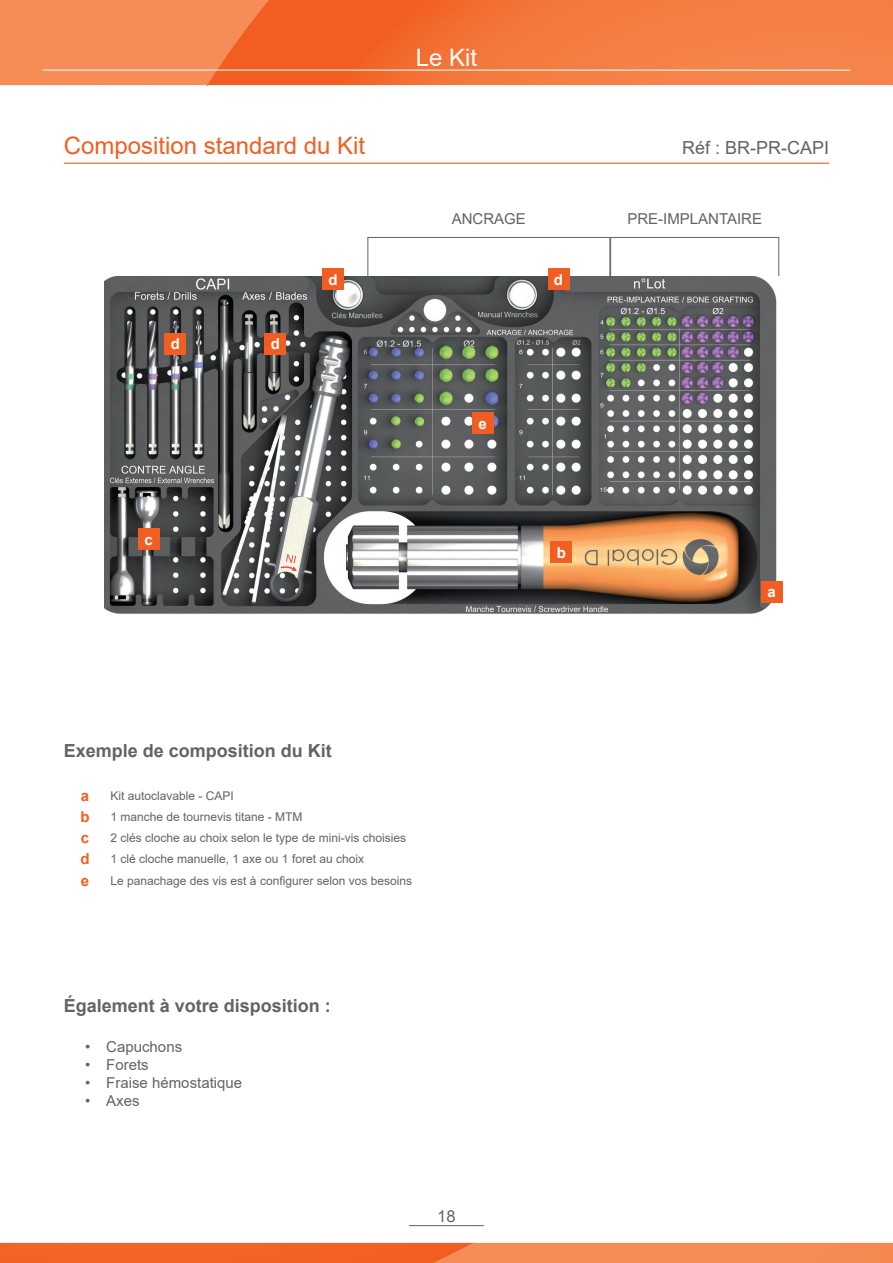
<style>
.page{position:relative;width:893px;height:1263px;background:#fff}
.page>*{position:absolute;margin:0;border:0;box-sizing:border-box;transform-origin:0 0}
.t1{font:24px "Arial";color:#f25e21}
.t2{font:24px "Arial";color:#fff}
.t3{font:700 18px "Arial";color:#636366}
.t4{font:18px "Arial";color:#636366}
.t5{font:16.5px "Arial";color:#636366}
.t6{font:15px "Arial";color:#636366}
.t7{font:700 15px "Arial";color:#fff}
.t8{font:700 15px "Arial";color:#f25e21}
.t9{font:12px "Arial";color:#636366}
</style>
<div class="page">
<div style="left:0;top:0;width:208px;height:85px;background:#f68c57"></div>
<div style="left:0;top:1243px;width:433px;height:20px;background:#f26426"></div>
<div style="left:433px;top:1243px;width:460px;height:20px;background:#f68c57"></div>
<img style="left:182px;top:85px;width:203px;height:191px">
<img style="left:385px;top:85px;width:255px;height:191px">
<img style="left:136px;top:127px;width:47px;height:103px">
<img style="left:208px;top:0;width:685px;height:85px">
<hr style="left:43px;top:70px;width:807px;height:1px;background:#fff">
<hr style="left:409px;top:1225px;width:75px;height:1px;background:#636366">
<div style="left:367px;top:237px;width:243px;height:104px;border:1px solid #636366"></div>
<div style="left:610px;top:237px;width:169px;height:104px;border:1px solid #636366"></div>
<img style="left:104px;top:276px;width:678px;height:338px">
<div style="left:761px;top:581px;width:21px;height:21px;background:#f25e21"></div>
<div style="left:551px;top:541px;width:21px;height:22px;background:#f25e21"></div>
<div style="left:472px;top:412px;width:21px;height:22px;background:#f25e21"></div>
<div style="left:138px;top:529px;width:21px;height:21px;background:#f25e21"></div>
<div style="left:323px;top:268px;width:21px;height:22px;background:#f25e21"></div>
<div style="left:548px;top:268px;width:21px;height:22px;background:#f25e21"></div>
<div style="left:265px;top:333px;width:21px;height:21px;background:#f25e21"></div>
<div style="left:165px;top:333px;width:21px;height:21px;background:#f25e21"></div>
<hr style="left:64px;top:163px;width:765px;height:1px;background:#f25e21">
<h1 class="t2" style="left:416px;top:41px;width:63px">Le Kit</h1>
<h1 class="t1" style="left:64px;top:129px;width:303px">Composition standard du Kit</h1>
<h2 class="t4" style="left:682px;top:135px;width:149px">Réf : BR-PR-CAPI</h2>
<p class="t6" style="left:452px;top:208px;width:76px">ANCRAGE</p>
<p class="t6" style="left:627px;top:208px;width:136px">PRE-IMPLANTAIRE</p>
<p class="t7" style="left:171px;top:333px;width:11px">d</p>
<p class="t7" style="left:271px;top:333px;width:11px">d</p>
<p class="t7" style="left:145px;top:529px;width:10px">c</p>
<p class="t7" style="left:329px;top:269px;width:11px">d</p>
<p class="t7" style="left:554px;top:269px;width:11px">d</p>
<p class="t7" style="left:478px;top:413px;width:10px">e</p>
<p class="t7" style="left:557px;top:542px;width:11px">b</p>
<h2 class="t3" style="left:64px;top:738px;width:270px">Exemple de composition du Kit</h2>
<p class="t8" style="left:81px;top:785px;width:10px">a</p>
<p class="t9" style="left:111px;top:787px;width:125px">Kit autoclavable - CAPI</p>
<p class="t8" style="left:80px;top:806px;width:11px">b</p>
<p class="t9" style="left:111px;top:808px;width:194px">1 manche de tournevis titane - MTM</p>
<p class="t8" style="left:81px;top:827px;width:10px">c</p>
<p class="t9" style="left:111px;top:829px;width:297px">2 clés cloche au choix selon le type de mini-vis choisies</p>
<p class="t8" style="left:80px;top:848px;width:11px">d</p>
<p class="t9" style="left:111px;top:851px;width:255px">1 clé cloche manuelle, 1 axe ou 1 foret au choix</p>
<p class="t8" style="left:81px;top:870px;width:10px">e</p>
<p class="t9" style="left:111px;top:872px;width:303px">Le panachage des vis est à configurer selon vos besoins</p>
<h2 class="t3" style="left:64px;top:993px;width:269px">Également à votre disposition :</h2>
<p class="t6" style="left:85px;top:1036px;width:99px">• Capuchons</p>
<p class="t6" style="left:85px;top:1054px;width:65px">• Forets</p>
<p class="t6" style="left:85px;top:1072px;width:159px">• Fraise hémostatique</p>
<p class="t6" style="left:85px;top:1090px;width:56px">• Axes</p>
<h3 class="t5" style="left:437px;top:1205px;width:20px">18</h3>
<p class="t7" style="left:768px;top:581px;width:10px">a</p>
</div>
